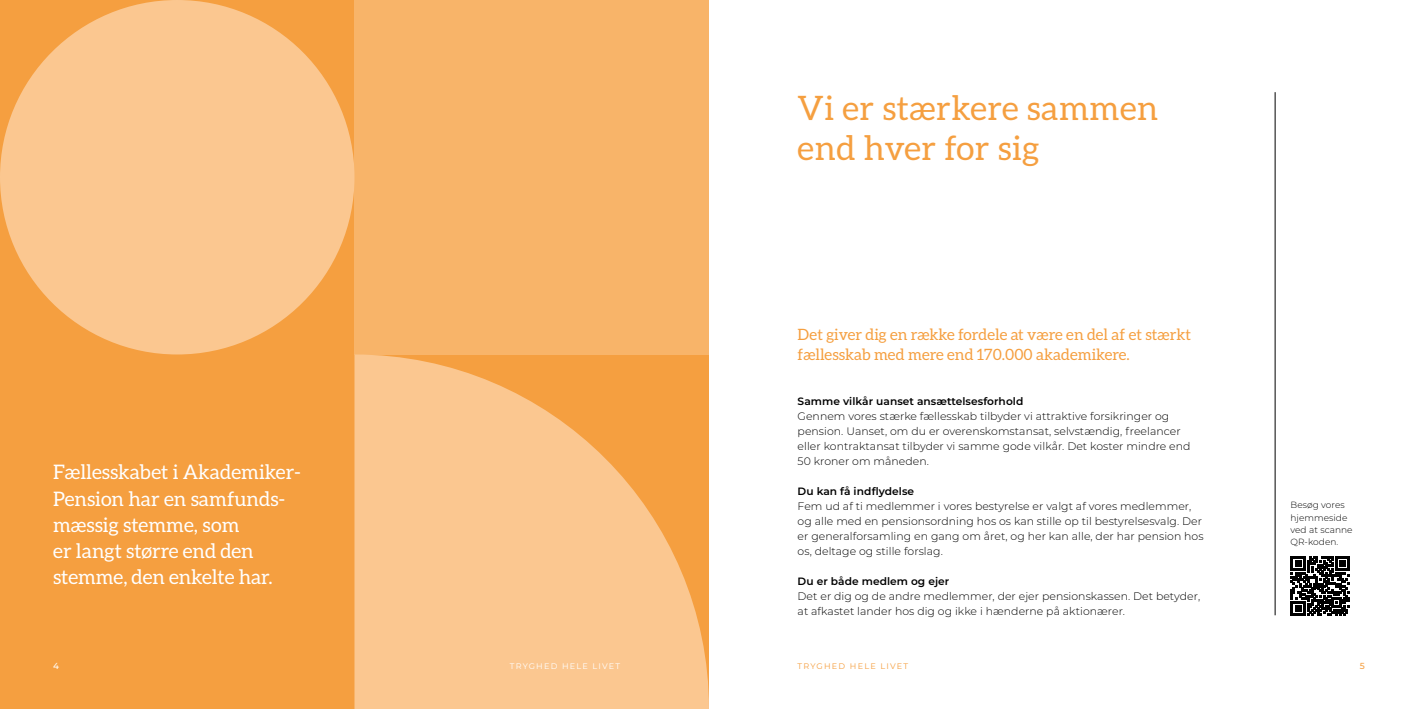
<style>
.page{position:relative;width:1418px;height:709px;background:#fff}
.page>*{position:absolute;margin:0;border:0;box-sizing:border-box;transform-origin:0 0}
.t1{font:33.75px/40px "Aleo";letter-spacing:.015em;color:#f59f40}
.t2{font:20px/26.2px "Aleo";color:#fff}
.t3{font:15.62px/20px "Aleo";color:#f59f40}
.t4{font:300 10.88px/15px "Montserrat";letter-spacing:.005em;color:#000}
.t5{font:600 10.62px "Montserrat";letter-spacing:.005em;color:#000}
.t6{font:300 9px/12.2px "Montserrat";letter-spacing:.005em;color:#000}
.t7{font:500 8.75px "Montserrat";color:#f59f40}
.t8{font:500 8.75px "Montserrat";color:#fff}
.t9{font:8.12px "Montserrat";letter-spacing:.15em;color:#f59f40}
.t10{font:8.12px "Montserrat";letter-spacing:.15em;color:#fff}
</style>
<div class="page">
<div style="left:0;top:0;width:709px;height:709px;background:#f59f40"></div>
<svg style="left:1290px;top:556px;width:59px;height:59px"></svg>
<hr style="left:1274px;top:92px;width:1px;height:523px;background:#000">
<div style="left:354px;top:0;width:355px;height:354px;background:#f8b469"></div>
<div style="left:0;top:0;width:354px;height:354px;background:#fbc790;border-radius:50%"></div>
<svg style="left:354px;top:354px;width:355px;height:355px;fill:#fbc790"></svg>
<h2 class="t2" style="left:53px;top:459px;width:249px">Fællesskabet i Akademiker-<br>Pension har en samfunds&shy;mæssig stemme, som<br>er langt større end den stemme, den enkelte har.</h2>
<p class="t8" style="left:53px;top:660px;width:7px">4</p>
<p class="t10" style="left:510px;top:661px;width:112px">TRYGHED HELE LIVET</p>
<h1 class="t1" style="left:797px;top:88px;width:362px">Vi er stærkere sammen end hver for sig</h1>
<h3 class="t3" style="left:797px;top:324px;width:395px">Det giver dig en række fordele at være en del af et stærkt fællesskab med mere end 170.000 akademikere.</h3>
<p class="t5" style="left:797px;top:394px;width:227px">Samme vilkår uanset ansættelsesforhold</p>
<p class="t4" style="left:797px;top:408px;width:394px">Gennem vores stærke fællesskab tilbyder vi attraktive forsikringer og pension. Uanset, om du er overenskomstansat, selvstændig, freelancer eller kontraktansat tilbyder vi samme gode vilkår. Det koster mindre end 50 kroner om måneden.</p>
<p class="t5" style="left:797px;top:484px;width:118px">Du kan få indflydelse</p>
<p class="t4" style="left:797px;top:498px;width:407px">Fem ud af ti medlemmer i vores bestyrelse er valgt af vores medlemmer, og alle med en pensionsordning hos os kan stille op til bestyrelsesvalg. Der er generalforsamling en gang om året, og her kan alle, der har pension hos os, deltage og stille forslag.</p>
<p class="t5" style="left:797px;top:574px;width:153px">Du er både medlem og ejer</p>
<p class="t4" style="left:797px;top:588px;width:404px">Det er dig og de andre medlemmer, der ejer pensionskassen. Det betyder, at afkastet lander hos dig og ikke i hænderne på aktionærer.</p>
<p class="t6" style="left:1290px;top:499px;width:64px">Besøg vores hjemmeside ved at scanne<br>QR-koden.</p>
<p class="t9" style="left:797px;top:661px;width:112px">TRYGHED HELE LIVET</p>
<p class="t7" style="left:1359px;top:660px;width:7px">5</p>
</div>
